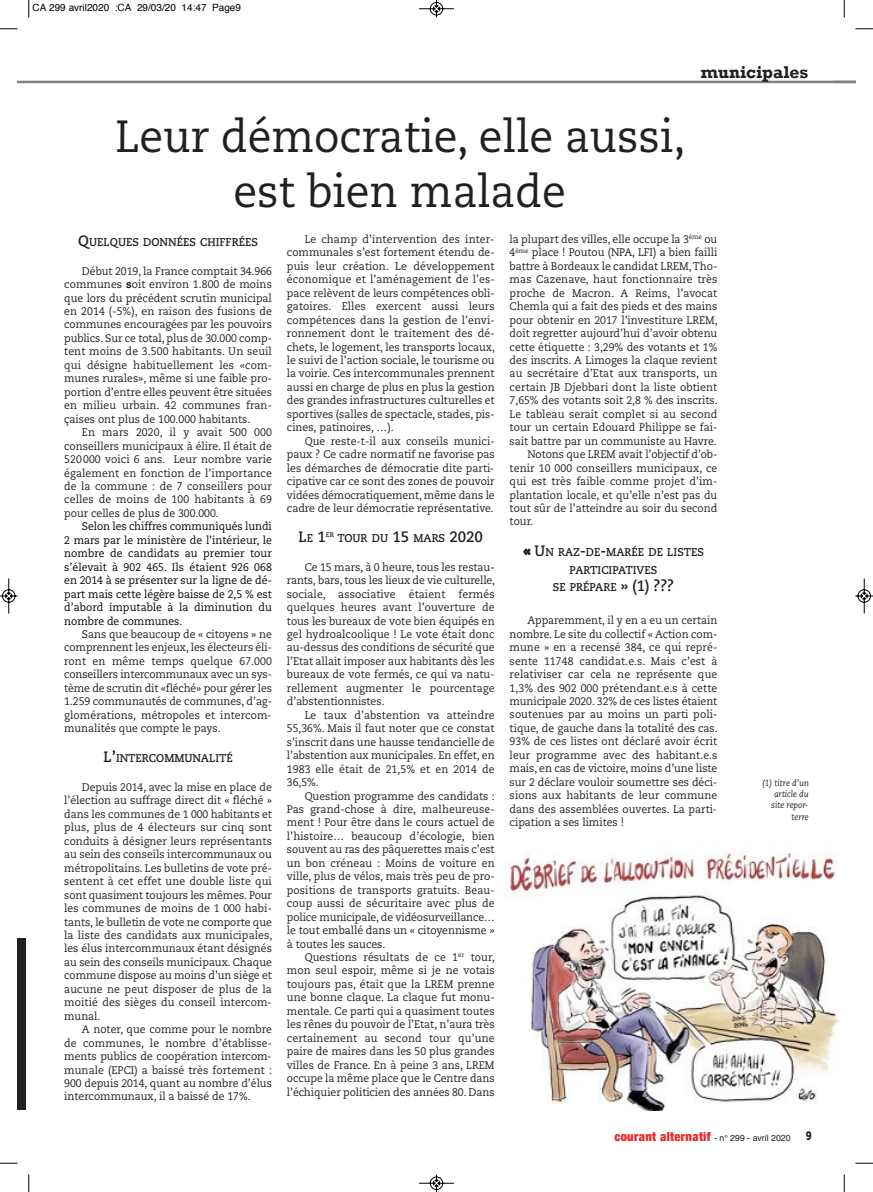
<style>
.page{position:relative;width:873px;height:1192px;background:#fff}
.page>*{position:absolute;margin:0;border:0;box-sizing:border-box;transform-origin:0 0}
.t1{font:45px/55px "Caecilia";color:#231f20;text-align:center;scale:.95 1}
.t2{font:700 17.5px "Rockwell";color:#231f20}
.t3{font:900 condensed 12.5px "Helvetica Neue";letter-spacing:.025em;color:#ea2924}
.t4{font:700 11.25px/17.5px "Caecilia";color:#231f20;text-align:center;scale:.95 1}
.t5{font:11px/13.5px "Caecilia";color:#231f20;text-align:justify;scale:.95 1}
.t6{font:11px/13.5px "Caecilia";color:#070504;text-align:justify;scale:.95 1}
.t7{font:10px "Helvetica";color:#000}
.t8{font:italic 8.75px/11.2px "Caecilia";color:#231f20;text-align:right;scale:.95 1}
.s1{font-size:15px}
.s2{font-weight:800}
.s3{font-family:"Helvetica";font-weight:400;font-stretch:normal;font-size:8.75px;color:#231f20}
.s4{font-family:"Block BE";font-weight:400;font-stretch:normal;color:#231f20}
</style>
<div class="page">
<hr style="left:29px;top:81px;width:826px;height:2px;background:#808285">
<svg style="left:18px;top:81px;width:11px;height:2px"></svg>
<div style="left:18px;top:938px;width:8px;height:171px;background:#231f20"></div>
<img style="left:503px;top:851px;width:337px;height:258px">
<svg style="left:28px;top:0;width:2px;height:18px"></svg>
<svg style="left:0;top:28px;width:18px;height:2px"></svg>
<svg style="left:843px;top:0;width:1px;height:18px"></svg>
<svg style="left:855px;top:28px;width:17px;height:2px"></svg>
<svg style="left:28px;top:1174px;width:2px;height:17px"></svg>
<svg style="left:0;top:1162px;width:18px;height:1px"></svg>
<svg style="left:843px;top:1174px;width:1px;height:17px"></svg>
<svg style="left:855px;top:1162px;width:17px;height:1px"></svg>
<svg style="left:419px;top:0;width:35px;height:18px"></svg>
<svg style="left:419px;top:1174px;width:35px;height:17px"></svg>
<svg style="left:0;top:578px;width:18px;height:36px"></svg>
<svg style="left:855px;top:578px;width:17px;height:36px"></svg>
<p class="t7" style="left:32px;top:4px;width:210px">CA 299 avril2020 :CA 29/03/20 14:47 Page9</p>
<h1 class="t1" style="left:116px;top:113px;width:601px">Leur démocratie, elle aussi, est bien malade</h1>
<h2 class="t2" style="left:700px;top:62px;width:109px">municipales</h2>
<p class="t4" style="left:78px;top:234px;width:190px"><span class="s1">Q</span>UELQUES DONNÉES CHIFFRÉES</p>
<p class="t5" style="left:64px;top:265px;width:220px;text-indent:18px">Début 2019, la France comptait 34.966 communes <span class="s2">s</span>oit environ 1.800 de moins que lors du précédent scrutin municipal en 2014 (-5%), en raison des fusions de communes encouragées par les pouvoirs publics. Sur ce total, plus de 30.000 comp&shy;tent moins de 3.500 habitants. Un seuil qui désigne habituellement les «com&shy;munes rurales», même si une faible pro&shy;portion d’entre elles peuvent être situées en milieu urbain. 42 communes fran&shy;çaises ont plus de 100.000 habitants.</p>
<p class="t5" style="left:64px;top:426px;width:220px;text-indent:18px">En mars 2020, il y avait 500 000 conseillers municipaux à élire. Il était de 520000 voici 6 ans. Leur nombre varie également en fonction de l’importance de la commune : de 7 conseillers pour celles de moins de 100 habitants à 69 pour celles de plus de 300.000.</p>
<p class="t6" style="left:64px;top:520px;width:220px;text-indent:18px">Selon les chiffres communiqués lundi 2 mars par le ministère de l’intérieur, le nombre de candidats au premier tour s’élevait à 902 465. Ils étaient 926 068 en 2014 à se présenter sur la ligne de dé&shy;part mais cette légère baisse de 2,5 % est d’abord imputable à la diminution du nombre de communes.</p>
<p class="t5" style="left:64px;top:628px;width:220px;text-indent:18px">Sans que beaucoup de « citoyens » ne comprennent les enjeux, les électeurs éli&shy;ront en même temps quelque 67.000 conseillers intercommunaux avec un sys&shy;tème de scrutin dit «fléché» pour gérer les 1.259 communautés de communes, d’ag&shy;glomérations, métropoles et intercom&shy;munalités que compte le pays.</p>
<p class="t4" style="left:103px;top:750px;width:138px"><span class="s1">L’</span>INTERCOMMUNALITÉ</p>
<p class="t5" style="left:64px;top:781px;width:220px;text-indent:18px">Depuis 2014, avec la mise en place de l’élection au suffrage direct dit « fléché » dans les communes de 1 000 habitants et plus, plus de 4 électeurs sur cinq sont conduits à désigner leurs représentants au sein des conseils intercommunaux ou métropolitains. Les bulletins de vote pré&shy;sentent à cet effet une double liste qui sont quasiment toujours les mêmes. Pour les communes de moins de 1 000 habi&shy;tants, le bulletin de vote ne comporte que la liste des candidats aux municipales, les élus intercommunaux étant désignés au sein des conseils municipaux. Chaque commune dispose au moins d’un siège et aucune ne peut disposer de plus de la moitié des sièges du conseil intercom&shy;munal.</p>
<p class="t5" style="left:64px;top:1023px;width:220px;text-indent:18px">A noter, que comme pour le nombre de communes, le nombre d’établisse&shy;ments publics de coopération intercom&shy;munale (EPCI) a baissé très fortement :<br>900 depuis 2014, quant au nombre d’élus intercommunaux, il a baissé de 17%.</p>
<p class="t5" style="left:287px;top:233px;width:220px;text-indent:18px">Le champ d’intervention des inter&shy;communales s’est fortement étendu de&shy;puis leur création. Le développement économique et l’aménagement de l’es&shy;pace relèvent de leurs compétences obli&shy;gatoires. Elles exercent aussi leurs compétences dans la gestion de l’envi&shy;ronnement dont le traitement des dé&shy;chets, le logement, les transports locaux, le suivi de l’action sociale, le tourisme ou la voirie. Ces intercommunales prennent aussi en charge de plus en plus la gestion des grandes infrastructures culturelles et sportives (salles de spectacle, stades, pis&shy;cines, patinoires, …).</p>
<p class="t5" style="left:287px;top:435px;width:220px;text-indent:18px">Que reste-t-il aux conseils munici&shy;paux ? Ce cadre normatif ne favorise pas les démarches de démocratie dite parti&shy;cipative car ce sont des zones de pouvoir vidées démocratiquement, même dans le cadre de leur démocratie représentative.</p>
<p class="t4" style="left:298px;top:530px;width:196px"><span class="s1">L</span>E <span class="s1">1</span><sup>ER</sup> TOUR DU <span class="s1">15</span> MARS <span class="s1">2020</span></p>
<p class="t5" style="left:287px;top:561px;width:220px;text-indent:18px">Ce 15 mars, à 0 heure, tous les restau&shy;rants, bars, tous les lieux de vie culturelle, sociale, associative étaient fermés quelques heures avant l’ouverture de tous les bureaux de vote bien équipés en gel hydroalcoolique ! Le vote était donc au-dessus des conditions de sécurité que l’Etat allait imposer aux habitants dès les bureaux de vote fermés, ce qui va natu&shy;rellement augmenter le pourcentage d’abstentionnistes.</p>
<p class="t5" style="left:287px;top:709px;width:220px;text-indent:18px">Le taux d’abstention va atteindre 55,36%. Mais il faut noter que ce constat s’inscrit dans une hausse tendancielle de l’abstention aux municipales. En effet, en 1983 elle était de 21,5% et en 2014 de 36,5%.</p>
<p class="t5" style="left:287px;top:789px;width:220px;text-indent:18px">Question programme des candidats :<br>Pas grand-chose à dire, malheureuse&shy;ment ! Pour être dans le cours actuel de l’histoire… beaucoup d’écologie, bien souvent au ras des pâquerettes mais c’est un bon créneau : Moins de voiture en ville, plus de vélos, mais très peu de pro&shy;positions de transports gratuits. Beau&shy;coup aussi de sécuritaire avec plus de police municipale, de vidéosurveillance… le tout emballé dans un « citoyennisme » à toutes les sauces.</p>
<p class="t5" style="left:287px;top:951px;width:220px;text-indent:18px">Questions résultats de ce 1<sup>er</sup> tour, mon seul espoir, même si je ne votais toujours pas, était que la LREM prenne une bonne claque. La claque fut monu&shy;mentale. Ce parti qui a quasiment toutes les rênes du pouvoir de l’Etat, n’aura très certainement au second tour qu’une paire de maires dans les 50 plus grandes villes de France. En à peine 3 ans, LREM occupe la même place que le Centre dans l’échiquier politicien des années 80. Dans</p>
<p class="t5" style="left:509px;top:233px;width:220px">la plupart des villes, elle occupe la 3<sup>ème</sup> ou</p>
<p class="t5" style="left:509px;top:247px;width:220px">4<sup>ème</sup> place ! Poutou (NPA, LFI) a bien failli</p>
<p class="t5" style="left:509px;top:260px;width:220px">battre à Bordeaux le candidat LREM,Tho-</p>
<p class="t5" style="left:509px;top:273px;width:220px">mas Cazenave, haut fonctionnaire très</p>
<p class="t5" style="left:509px;top:287px;width:220px">proche de Macron. A Reims, l’avocat</p>
<p class="t5" style="left:509px;top:300px;width:220px">Chemla qui a fait des pieds et des mains</p>
<p class="t5" style="left:509px;top:314px;width:220px">pour obtenir en 2017 l’investiture LREM,</p>
<p class="t5" style="left:509px;top:327px;width:220px">doit regretter aujourd’hui d’avoir obtenu</p>
<p class="t5" style="left:509px;top:341px;width:220px">cette étiquette : 3,29% des votants et 1%</p>
<p class="t5" style="left:509px;top:354px;width:220px">des inscrits. A Limoges la claque revient</p>
<p class="t5" style="left:509px;top:368px;width:220px">au secrétaire d’Etat aux transports, un</p>
<p class="t5" style="left:509px;top:381px;width:220px">certain JB Djebbari dont la liste obtient</p>
<p class="t5" style="left:509px;top:395px;width:220px">7,65% des votants soit 2,8 % des inscrits.</p>
<p class="t5" style="left:509px;top:408px;width:220px">Le tableau serait complet si au second</p>
<p class="t5" style="left:509px;top:421px;width:220px">tour un certain Edouard Philippe se fai-</p>
<p class="t5" style="left:509px;top:435px;width:219px">sait battre par un communiste au Havre.</p>
<p class="t5" style="left:527px;top:448px;width:201px">Notons que LREM avait l’objectif d’ob-</p>
<p class="t5" style="left:509px;top:462px;width:220px">tenir 10 000 conseillers municipaux, ce</p>
<p class="t5" style="left:509px;top:475px;width:220px">qui est très faible comme projet d’im-</p>
<p class="t5" style="left:509px;top:489px;width:220px">plantation locale, et qu’elle n’est pas du</p>
<p class="t5" style="left:509px;top:502px;width:220px">tout sûr de l’atteindre au soir du second</p>
<p class="t5" style="left:509px;top:516px;width:27px">tour.</p>
<p class="t4" style="left:523px;top:544px;width:192px"><span class="s1">« U</span>N RAZ<span class="s1">-</span>DE<span class="s1">-</span>MARÉE DE LISTES<br>PARTICIPATIVES<br>SE PRÉPARE <span class="s1">» (1) ???</span></p>
<p class="t5" style="left:509px;top:614px;width:220px;text-indent:18px">Apparemment, il y en a eu un certain nombre. Le site du collectif « Action com&shy;mune » en a recensé 384, ce qui repré&shy;sente 11748 candidat.e.s. Mais c’est à relativiser car cela ne représente que 1,3% des 902 000 prétendant.e.s à cette municipale 2020. 32% de ces listes étaient soutenues par au moins un parti poli&shy;tique, de gauche dans la totalité des cas.<br>93% de ces listes ont déclaré avoir écrit leur programme avec des habitant.e.s mais, en cas de victoire, moins d’une liste sur 2 déclare vouloir soumettre ses déci&shy;sions aux habitants de leur commune dans des assemblées ouvertes. La parti&shy;cipation a ses limites !</p>
<p class="t8" style="left:762px;top:778px;width:51px">(1) titre d’un article du site repor&shy;terre</p>
<p class="t3" style="left:614px;top:1129px;width:199px">courant alternatif <span class="s3">- n° 299 - avril 2020</span> <span class="s4">9</span></p>
</div>
